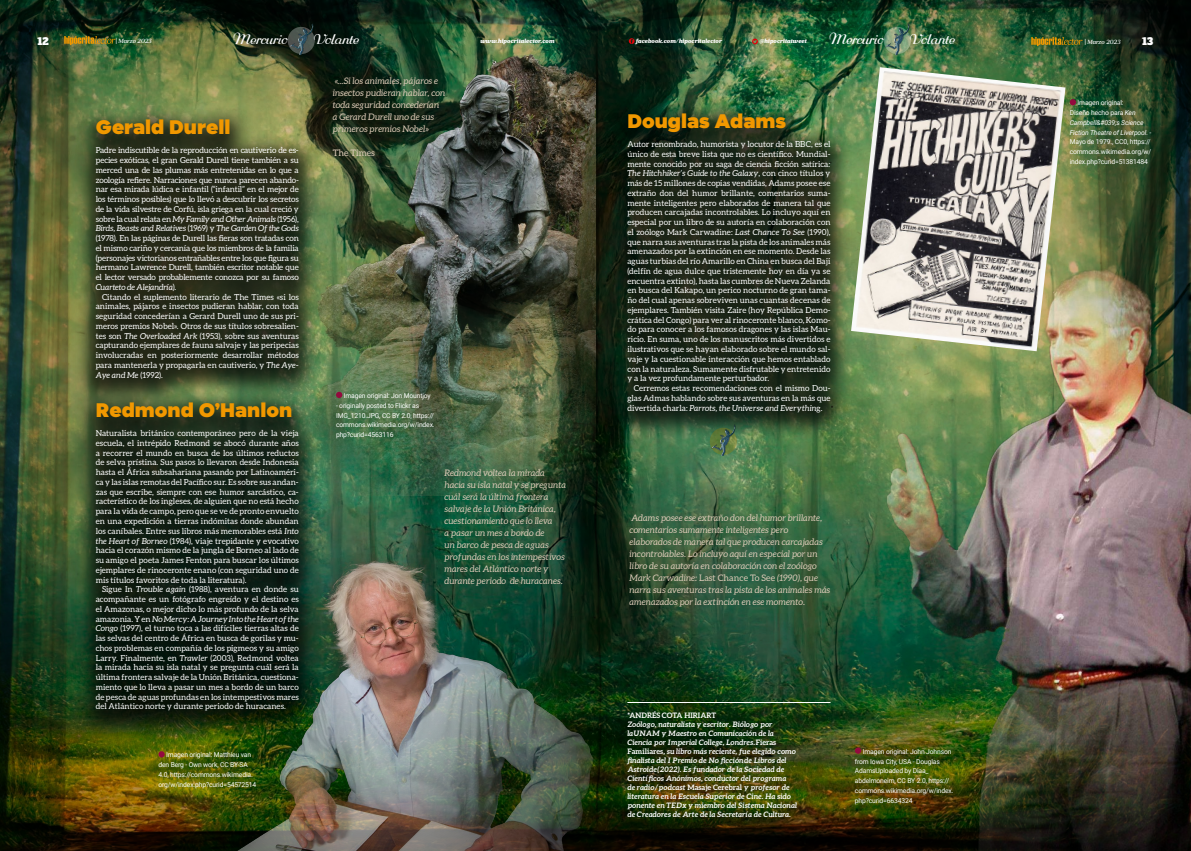
<style>
.page{position:relative;width:1191px;height:851px;background:#fff}
.page>*{position:absolute;margin:0;border:0;box-sizing:border-box;transform-origin:0 0}
.t1{font:900 18.75px "Aftika";color:#f19800}
.t2{font:15.23px "Rundkursiv";letter-spacing:-.03em;color:#fff}
.t3{font:9.75px "Alfa Slab One";color:#fff}
.t4{font:italic 9px/12px "Aleo";color:#dccab7}
.t5{font:9px "Aleo";color:#dccab7}
.t6{font:8.25px/9.8px "Aleo";color:#fff;text-align:justify}
.t7{font:italic 700 7.5px/9px "Aleo";color:#fff}
.t8{font:700 7.5px "Aleo";color:#fff}
.t9{font:6.75px/9.8px "Roboto";letter-spacing:-.02em;color:#fff}
.t10{font:italic 900 6px "Prumo Banner";color:#fff}
.t11{font:italic 500 6px "Prumo Banner";color:#fff}
.s1{font-weight:900;font-style:normal}
.s2{font-style:italic}
.s3{font-style:normal}
</style>
<div class="page">
<img style="left:0;top:0;width:1191px;height:850px">
<div style="left:74px;top:104px;width:247px;height:636px;background:#000;opacity:.75"></div>
<div style="left:605px;top:98px;width:248px;height:343px;background:#000;opacity:.75"></div>
<img style="left:277px;top:0;width:318px;height:428px">
<svg style="left:336px;top:392px;width:6px;height:6px"></svg>
<svg style="left:855px;top:747px;width:6px;height:6px"></svg>
<div style="left:1069px;top:99px;width:7px;height:6px;background:#930a3e;border-radius:50%"></div>
<div style="left:158px;top:751px;width:7px;height:6px;background:#930a3e;border-radius:50%"></div>
<img style="left:227px;top:428px;width:368px;height:422px">
<img style="left:851px;top:67px;width:214px;height:284px">
<img style="left:881px;top:223px;width:310px;height:627px">
<svg style="left:709px;top:427px;width:28px;height:28px"></svg>
<img style="left:711px;top:423px;width:26px;height:32px">
<hr style="left:627px;top:702px;width:203px;height:1px;background:#fff">
<img style="left:884px;top:22px;width:27px;height:32px">
<svg style="left:1031px;top:37px;width:51px;height:9px"></svg>
<svg style="left:629px;top:38px;width:5px;height:6px"></svg>
<svg style="left:752px;top:39px;width:6px;height:5px"></svg>
<div style="left:288px;top:27px;width:27px;height:27px;background:#4d504d;border-radius:50%"></div>
<img style="left:289px;top:22px;width:26px;height:32px">
<svg style="left:64px;top:36px;width:52px;height:9px"></svg>
<p class="t3" style="left:37px;top:33px;width:13px">12</p>
<p class="t11" style="left:116px;top:38px;width:37px"><span class="s1">|</span> Marzo 2023</p>
<h2 class="t2" style="left:232px;top:31px;width:56px">Mercurio</h2>
<h2 class="t2" style="left:313px;top:31px;width:46px">Volante</h2>
<p class="t10" style="left:480px;top:37px;width:75px">www.hipocritalector.com</p>
<p class="t10" style="left:636px;top:37px;width:88px">facebook.com/hipocritalector</p>
<p class="t10" style="left:759px;top:37px;width:49px">@hipocritatweet</p>
<h2 class="t2" style="left:828px;top:31px;width:56px">Mercurio</h2>
<h2 class="t2" style="left:909px;top:31px;width:46px">Volante</h2>
<p class="t11" style="left:1084px;top:39px;width:37px"><span class="s1">|</span> Marzo 2023</p>
<p class="t3" style="left:1142px;top:33px;width:13px">13</p>
<h1 class="t1" style="left:96px;top:114px;width:136px">Gerald Durell</h1>
<p class="t6" style="left:96px;top:145px;width:205px">Padre indiscutible de la reproducción en cautiverio de es&shy;pecies exóticas, el gran Gerald Durell tiene también a su merced una de las plumas más entretenidas en lo que a zoología refiere. Narraciones que nunca parecen abando&shy;nar esa mirada lúdica e infantil (“infantil” en el mejor de los términos posibles) que lo llevó a descubrir los secretos de la vida silvestre de Corfú, isla griega en la cual creció y sobre la cual relata en <span class="s2">My Family and Other Animals</span> (1956), <span class="s2">Birds, Beasts and Relatives</span> (1969) y <span class="s2">The Garden Of the Gods </span>(1978). En las páginas de Durell las fieras son tratadas con el mismo cariño y cercanía que los miembros de la familia (personajes victorianos entrañables entre los que figura su hermano Lawrence Durell, también escritor notable que el lector versado probablemente conozca por su famoso <span class="s2">Cuarteto de Alejandría</span>).</p>
<p class="t6" style="left:96px;top:291px;width:205px;text-indent:6px">Citando el suplemento literario de The Times «si los animales, pájaros e insectos pudieran hablar, con toda seguridad concederían a Gerard Durell uno de sus pri&shy;meros premios Nobel». Otros de sus títulos sobresalien&shy;tes son <span class="s2">The Overloaded Ark</span> (1953), sobre sus aventuras capturando ejemplares de fauna salvaje y las peripecias involucradas en posteriormente desarrollar métodos para mantenerla y propagarla en cautiverio, y <span class="s2">The Aye-Aye and Me</span> (1992).</p>
<h1 class="t1" style="left:96px;top:397px;width:198px">Redmond O’Hanlon</h1>
<p class="t6" style="left:96px;top:428px;width:205px">Naturalista británico contemporáneo pero de la vieja escuela, el intrépido Redmond se abocó durante años a recorrer el mundo en busca de los últimos reductos de selva prístina. Sus pasos lo llevaron desde Indonesia hasta el África subsahariana pasando por Latinoaméri&shy;ca y las islas remotas del Pacífico sur. Es sobre sus andan&shy;zas que escribe, siempre con ese humor sarcástico, ca&shy;racterístico de los ingleses, de alguien que no está hecho para la vida de campo, pero que se ve de pronto envuelto en una expedición a tierras indómitas donde abundan los caníbales. Entre sus libros más memorables está <span class="s2">Into the Heart of Borneo</span> (1984), viaje trepidante y evocativo hacia el corazón mismo de la jungla de Borneo al lado de su amigo el poeta James Fenton para buscar los últimos ejemplares de rinoceronte enano (con seguridad uno de mis títulos favoritos de toda la literatura).</p>
<p class="t6" style="left:96px;top:584px;width:205px;text-indent:6px">Sigue In <span class="s2">Trouble again</span> (1988), aventura en donde su acompañante es un fotógrafo engreído y el destino es el Amazonas, o mejor dicho lo más profundo de la selva amazonia. Y en <span class="s2">No Mercy: A Journey Into the Heart of the Congo</span> (1997), el turno toca a las difíciles tierras altas de las selvas del centro de África en busca de gorilas y mu&shy;chos problemas en compañía de los pigmeos y su amigo Larry. Finalmente, en <span class="s2">Trawler</span> (2003), Redmond voltea la mirada hacia su isla natal y se pregunta cuál será la última frontera salvaje de la Unión Británica, cuestiona&shy;miento que lo lleva a pasar un mes a bordo de un barco de pesca de aguas profundas en los intempestivos mares del Atlántico norte y durante periodo de huracanes.</p>
<p class="t9" style="left:158px;top:749px;width:99px;text-indent:8px">Imagen original: Matthieu van den Berg - Own work, CC BY-SA<br>4.0, https://commons.wikimedia. org/w/index.php?curid=54572514</p>
<p class="t4" style="left:333px;top:74px;width:114px">«...Si los animales, pájaros e insectos pudieran hablar, con toda seguridad concederían a Gerard Durell uno de sus primeros premios Nobel»</p>
<p class="t5" style="left:333px;top:148px;width:44px">The Times</p>
<p class="t9" style="left:344px;top:390px;width:88px">Imagen original: Jon Mountjoy</p>
<p class="t9" style="left:336px;top:400px;width:100px">- originally posted to Flickr as<br>IMG_1210.JPG, CC BY 2.0, https:// commons.wikimedia.org/w/index. php?curid=4563116</p>
<p class="t4" style="left:444px;top:466px;width:123px">Redmond voltea la mirada hacia su isla natal y se pregunta cuál será la última frontera salvaje de la Unión Británica, cuestionamiento que lo lleva<br>a pasar un mes a bordo de<br>un barco de pesca de aguas profundas en los intempestivos mares del Atlántico norte y durante periodo de huracanes.</p>
<h1 class="t1" style="left:627px;top:108px;width:160px">Douglas Adams</h1>
<p class="t6" style="left:627px;top:139px;width:205px">Autor renombrado, humorista y locutor de la BBC, es el único de esta breve lista que no es científico. Mundial&shy;mente conocido por su saga de ciencia ficción satírica<span class="s2">:<br>The Hitchhiker’s Guide to the Galaxy</span>, con cinco títulos y más de 15 millones de copias vendidas, Adams posee ese extraño don del humor brillante, comentarios suma&shy;mente inteligentes pero elaborados de manera tal que producen carcajadas incontrolables. Lo incluyo aquí en especial por un libro de su autoría en colaboración con el zoólogo Mark Carwadine: <span class="s2">Last Chance To See</span> (1990), que narra sus aventuras tras la pista de los animales más amenazados por la extinción en ese momento. Desde las aguas turbias del río Amarillo en China en busca del Baji (delfín de agua dulce que tristemente hoy en día ya se encuentra extinto), hasta las cumbres de Nueva Zelanda en busca del Kakapo, un perico nocturno de gran tama&shy;ño del cual apenas sobreviven unas cuantas decenas de ejemplares. También visita Zaire (hoy República Demo&shy;crática del Congo) para ver al rinoceronte blanco, Komo&shy;do para conocer a los famosos dragones y las islas Mau&shy;ricio. En suma, uno de los manuscritos más divertidos e ilustrativos que se hayan elaborado sobre el mundo sal&shy;vaje y la cuestionable interacción que hemos entablado con la naturaleza. Sumamente disfrutable y entretenido y a la vez profundamente perturbador.</p>
<p class="t6" style="left:627px;top:383px;width:205px;text-indent:6px">Cerremos estas recomendaciones con el mismo Dou&shy;glas Admas hablando sobre sus aventuras en la más que divertida charla: <span class="s2">Parrots, the Universe and Everythin</span>g.</p>
<p class="t4" style="left:629px;top:511px;width:202px">Adams posee ese extraño don del humor brillante, comentarios sumamente inteligentes pero elaborados de manera tal que producen carcajadas incontrolables. Lo incluyo aquí en especial por un libro de su autoría en colaboración con el zoólogo Mark Carwadine: <span class="s3">Last Chance To See</span> (1990), que narra sus aventuras tras la pista de los animales más amenazados por la extinción en ese momento.</p>
<p class="t8" style="left:627px;top:710px;width:90px">*ANDRÉS COTA HIRIART</p>
<p class="t7" style="left:627px;top:719px;width:171px">Zoólogo, naturalista y escritor. Biólogo por<br>la UNAM y Maestro en Comunicación de la Ciencia por Imperial College, Londres. <span class="s3">Fieras Familiares</span>, su libro más reciente, fue elegido como finalista del I Premio de No ficción de Libros del Astroide (2022). Es fundador de la Sociedad de Científicos Anónimos, conductor del programa<br>de radio/podcast <span class="s3">Masaje Cerebral</span> y profesor de literatura en la Escuela Superior de Cine. Ha sido ponente en TEDx y miembro del Sistema Nacional de Creadores de Arte de la Secretaría de Cultura.</p>
<p class="t9" style="left:855px;top:746px;width:100px;text-indent:8px">Imagen original: John Johnson from Iowa City, USA - Douglas<br>AdamsUploaded by Diaa_ abdelmoneim, CC BY 2.0, https:// commons.wikimedia.org/w/index. php?curid=6634324</p>
<p class="t9" style="left:1069px;top:98px;width:83px;text-indent:8px">Imagen original:<br>Diseño hecho para <span class="s2">Ken<br>Campbell&amp;#039;s Science<br>Fiction Theatre of Liverpool.</span> -<br>Mayo de 1979., CC0, https:// commons.wikimedia.org/w/ index.php?curid=51381484</p>
</div>
